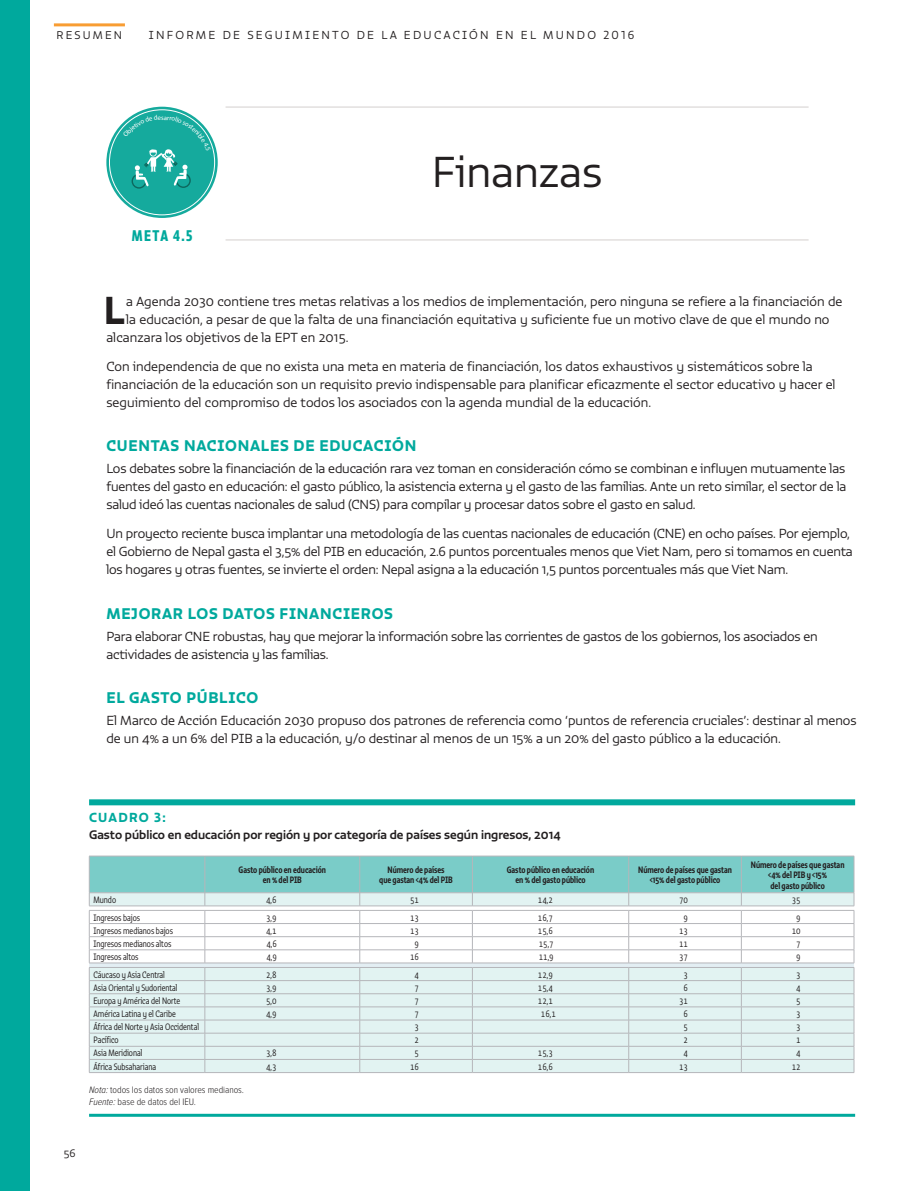
<style>
.page{position:relative;width:915px;height:1191px;background:#fff}
.page>*{position:absolute;margin:0;border:0;box-sizing:border-box;transform-origin:0 0}
.t1{font:300 42px "Vita Std";color:#231f20}
.t2{font:37.8px "Vita Std Bld";color:#231f20}
.t3{font:15px "Vita Std Bld";letter-spacing:.05em;color:#00a99d}
.t4{font:15px "Vita Cond Std Bld";color:#00a99d}
.t5{font:300 12.75px/18px "Vita Std";color:#231f20}
.t6{font:12.75px "Vita Std Bld";letter-spacing:.1em;color:#00a99d}
.t7{font:500 12px "Vita Std";color:#231f20}
.t8{font:300 11.25px "Vita Std";letter-spacing:.2em;color:#231f20}
.t9{font:300 10.8px "Vita Std";letter-spacing:.2em;color:#231f20}
.t10{font:300 10.5px "Vita Std";color:#231f20}
.t11{font:300 9.75px/12px "Proxima Nova Cond";letter-spacing:-.005em;color:#231f20}
.t12{font:300 9px "Vita Cond Std";letter-spacing:-.005em;color:#231f20}
.t13{font:500 9px/10.5px "Vita Cond Std";letter-spacing:-.005em;color:#231f20;text-align:center}
.t14{font:6.75px "Myriad Pro";color:#fff}
.s1{font-style:italic}
</style>
<div class="page">
<div style="left:0;top:0;width:30px;height:1191px;background:#00a99d"></div>
<hr style="left:54px;top:23px;width:71px;height:3px;background:#f89d33">
<svg style="left:106px;top:107px;width:112px;height:111px;background:#2bb2a6"></svg>
<hr style="left:225px;top:106px;width:583px;height:2px;background:#e2dfde">
<hr style="left:225px;top:239px;width:583px;height:2px;background:#e2dfde">
<div style="left:89px;top:799px;width:765px;height:6px;background:#00a99d"></div>
<hr style="left:89px;top:1113px;width:765px;height:3px;background:#00a99d">
<hr style="left:89px;top:855px;width:116px;height:1px;background:#b5b6ba">
<hr style="left:205px;top:855px;width:154px;height:1px;background:#b5b6ba">
<hr style="left:359px;top:855px;width:113px;height:1px;background:#b5b6ba">
<hr style="left:472px;top:855px;width:156px;height:1px;background:#b5b6ba">
<hr style="left:628px;top:855px;width:113px;height:1px;background:#b5b6ba">
<hr style="left:741px;top:855px;width:112px;height:1px;background:#b5b6ba">
<svg style="left:89px;top:856px;width:765px;height:216px"></svg>
<hr style="left:89px;top:1072px;width:116px;height:1px;background:#b5b6ba">
<hr style="left:205px;top:1072px;width:154px;height:1px;background:#b5b6ba">
<hr style="left:359px;top:1072px;width:113px;height:1px;background:#b5b6ba">
<hr style="left:472px;top:1072px;width:156px;height:1px;background:#b5b6ba">
<hr style="left:628px;top:1072px;width:113px;height:1px;background:#b5b6ba">
<hr style="left:741px;top:1072px;width:112px;height:1px;background:#b5b6ba">
<svg style="left:123px;top:115px;width:87px;height:74px;background:#2db1a6"></svg>
<p class="t9" style="left:57px;top:28px;width:67px">RESUMEN</p>
<p class="t8" style="left:149px;top:28px;width:487px">INFORME DE SEGUIMIENTO DE LA EDUCACIÓN EN EL MUNDO 2016</p>
<p class="t14" style="left:161px;top:113px;width:4px">s</p>
<p class="t4" style="left:132px;top:226px;width:62px">META 4.5</p>
<h1 class="t1" style="left:431px;top:145px;width:172px">Finanzas</h1>
<h2 class="t2" style="left:104px;top:285px;width:22px">L</h2>
<p class="t5" style="left:126px;top:292px;width:717px">a Agenda 2030 contiene tres metas relativas a los medios de implementación, pero ninguna se refiere a la financiación de</p>
<p class="t5" style="left:126px;top:310px;width:704px">la educación, a pesar de que la falta de una financiación equitativa y suficiente fue un motivo clave de que el mundo no</p>
<p class="t5" style="left:106px;top:328px;width:243px">alcanzara los objetivos de la EPT en 2015.</p>
<p class="t5" style="left:106px;top:357px;width:730px">Con independencia de que no exista una meta en materia de financiación, los datos exhaustivos y sistemáticos sobre la financiación de la educación son un requisito previo indispensable para planificar eficazmente el sector educativo y hacer el seguimiento del compromiso de todos los asociados con la agenda mundial de la educación.</p>
<p class="t3" style="left:106px;top:435px;width:311px">CUENTAS NACIONALES DE EDUCACIÓN</p>
<p class="t5" style="left:106px;top:460px;width:741px;text-align:justify">Los debates sobre la financiación de la educación rara vez toman en consideración cómo se combinan e influyen mutuamente las fuentes del gasto en educación: el gasto público, la asistencia externa y el gasto de las familias. Ante un reto similar, el sector de la salud ideó las cuentas nacionales de salud (CNS) para compilar y procesar datos sobre el gasto en salud.</p>
<p class="t5" style="left:106px;top:524px;width:747px">Un proyecto reciente busca implantar una metodología de las cuentas nacionales de educación (CNE) en ocho países. Por ejemplo, el Gobierno de Nepal gasta el 3,5% del PIB en educación, 2.6 puntos porcentuales menos que Viet Nam, pero si tomamos en cuenta los hogares y otras fuentes, se invierte el orden: Nepal asigna a la educación 1,5 puntos porcentuales más que Viet Nam.</p>
<p class="t3" style="left:106px;top:603px;width:288px">MEJORAR LOS DATOS FINANCIEROS</p>
<p class="t5" style="left:106px;top:627px;width:712px">Para elaborar CNE robustas, hay que mejorar la información sobre las corrientes de gastos de los gobiernos, los asociados en actividades de asistencia y las familias.</p>
<p class="t3" style="left:106px;top:687px;width:153px">EL GASTO PÚBLICO</p>
<p class="t5" style="left:106px;top:711px;width:751px">El Marco de Acción Educación 2030 propuso dos patrones de referencia como ‘puntos de referencia cruciales’: destinar al menos de un 4% a un 6% del PIB a la educación, y/o destinar al menos de un 15% a un 20% del gasto público a la educación.</p>
<p class="t6" style="left:89px;top:809px;width:78px">CUADRO 3:</p>
<p class="t7" style="left:89px;top:826px;width:473px">Gasto público en educación por región y por categoría de países según ingresos, 2014</p>
<p class="t13" style="left:238px;top:864px;width:89px">Gasto público en educación en % del PIB</p>
<p class="t13" style="left:379px;top:864px;width:75px">Número de países<br>que gastan &lt;4% del PIB</p>
<p class="t13" style="left:506px;top:864px;width:89px">Gasto público en educación en % del gasto público</p>
<p class="t13" style="left:638px;top:864px;width:95px">Número de países que gastan &lt;15% del gasto público</p>
<p class="t13" style="left:750px;top:859px;width:95px">Número de países que gastan &lt;4% del PIB y &lt;15%<br>del gasto público</p>
<p class="t12" style="left:93px;top:894px;width:24px">Mundo</p>
<p class="t12" style="left:266px;top:894px;width:12px">4,6</p>
<p class="t12" style="left:410px;top:894px;width:10px">51</p>
<p class="t12" style="left:537px;top:894px;width:17px">14,2</p>
<p class="t12" style="left:678px;top:894px;width:10px">70</p>
<p class="t12" style="left:791px;top:894px;width:10px">35</p>
<p class="t12" style="left:93px;top:911px;width:48px">Ingresos bajos</p>
<p class="t12" style="left:266px;top:911px;width:12px">3,9</p>
<p class="t12" style="left:410px;top:911px;width:10px">13</p>
<p class="t12" style="left:537px;top:911px;width:17px">16,7</p>
<p class="t12" style="left:683px;top:911px;width:6px">9</p>
<p class="t12" style="left:795px;top:911px;width:6px">9</p>
<p class="t12" style="left:93px;top:925px;width:81px">Ingresos medianos bajos</p>
<p class="t12" style="left:266px;top:925px;width:12px">4,1</p>
<p class="t12" style="left:410px;top:925px;width:10px">13</p>
<p class="t12" style="left:537px;top:925px;width:17px">15,6</p>
<p class="t12" style="left:678px;top:925px;width:10px">13</p>
<p class="t12" style="left:791px;top:925px;width:10px">10</p>
<p class="t12" style="left:93px;top:938px;width:79px">Ingresos medianos altos</p>
<p class="t12" style="left:266px;top:938px;width:12px">4,6</p>
<p class="t12" style="left:414px;top:938px;width:6px">9</p>
<p class="t12" style="left:538px;top:938px;width:17px">15,7</p>
<p class="t12" style="left:678px;top:938px;width:10px">11</p>
<p class="t12" style="left:795px;top:938px;width:6px">7</p>
<p class="t12" style="left:93px;top:951px;width:46px">Ingresos altos</p>
<p class="t12" style="left:266px;top:951px;width:12px">4,9</p>
<p class="t12" style="left:410px;top:951px;width:10px">16</p>
<p class="t12" style="left:538px;top:951px;width:17px">11,9</p>
<p class="t12" style="left:678px;top:951px;width:10px">37</p>
<p class="t12" style="left:795px;top:951px;width:6px">9</p>
<p class="t12" style="left:93px;top:968px;width:73px">Cáucaso y Asia Central</p>
<p class="t12" style="left:266px;top:968px;width:12px">2,8</p>
<p class="t12" style="left:414px;top:968px;width:6px">4</p>
<p class="t12" style="left:537px;top:968px;width:17px">12,9</p>
<p class="t12" style="left:683px;top:968px;width:6px">3</p>
<p class="t12" style="left:795px;top:968px;width:6px">3</p>
<p class="t12" style="left:93px;top:982px;width:86px">Asia Oriental y Sudoriental</p>
<p class="t12" style="left:266px;top:982px;width:12px">3,9</p>
<p class="t12" style="left:414px;top:982px;width:6px">7</p>
<p class="t12" style="left:537px;top:982px;width:17px">15,4</p>
<p class="t12" style="left:683px;top:982px;width:6px">6</p>
<p class="t12" style="left:795px;top:982px;width:6px">4</p>
<p class="t12" style="left:93px;top:995px;width:88px">Europa y América del Norte</p>
<p class="t12" style="left:266px;top:995px;width:12px">5,0</p>
<p class="t12" style="left:414px;top:995px;width:6px">7</p>
<p class="t12" style="left:537px;top:995px;width:17px">12,1</p>
<p class="t12" style="left:678px;top:995px;width:10px">31</p>
<p class="t12" style="left:795px;top:995px;width:6px">5</p>
<p class="t12" style="left:93px;top:1008px;width:84px">América Latina y el Caribe</p>
<p class="t12" style="left:266px;top:1008px;width:12px">4,9</p>
<p class="t12" style="left:414px;top:1008px;width:6px">7</p>
<p class="t12" style="left:540px;top:1008px;width:17px">16,1</p>
<p class="t12" style="left:683px;top:1008px;width:6px">6</p>
<p class="t12" style="left:795px;top:1008px;width:6px">3</p>
<p class="t12" style="left:93px;top:1021px;width:107px">África del Norte y Asia Occidental</p>
<p class="t12" style="left:414px;top:1021px;width:6px">3</p>
<p class="t12" style="left:683px;top:1021px;width:6px">5</p>
<p class="t12" style="left:795px;top:1021px;width:6px">3</p>
<p class="t12" style="left:93px;top:1034px;width:27px">Pacífico</p>
<p class="t12" style="left:414px;top:1034px;width:6px">2</p>
<p class="t12" style="left:683px;top:1034px;width:6px">2</p>
<p class="t12" style="left:795px;top:1034px;width:6px">1</p>
<p class="t12" style="left:93px;top:1047px;width:50px">Asia Meridional</p>
<p class="t12" style="left:266px;top:1047px;width:12px">3,8</p>
<p class="t12" style="left:414px;top:1047px;width:6px">5</p>
<p class="t12" style="left:537px;top:1047px;width:17px">15,3</p>
<p class="t12" style="left:683px;top:1047px;width:6px">4</p>
<p class="t12" style="left:795px;top:1047px;width:6px">4</p>
<p class="t12" style="left:93px;top:1060px;width:64px">África Subsahariana</p>
<p class="t12" style="left:266px;top:1060px;width:12px">4,3</p>
<p class="t12" style="left:410px;top:1060px;width:10px">16</p>
<p class="t12" style="left:537px;top:1060px;width:17px">16,6</p>
<p class="t12" style="left:678px;top:1060px;width:10px">13</p>
<p class="t12" style="left:791px;top:1060px;width:10px">12</p>
<p class="t11" style="left:89px;top:1084px;width:156px"><span class="s1">Nota:</span> todos los datos son valores medianos.<br><span class="s1">Fuente:</span> base de datos del IEU.</p>
<p class="t10" style="left:64px;top:1146px;width:13px">56</p>
</div>
